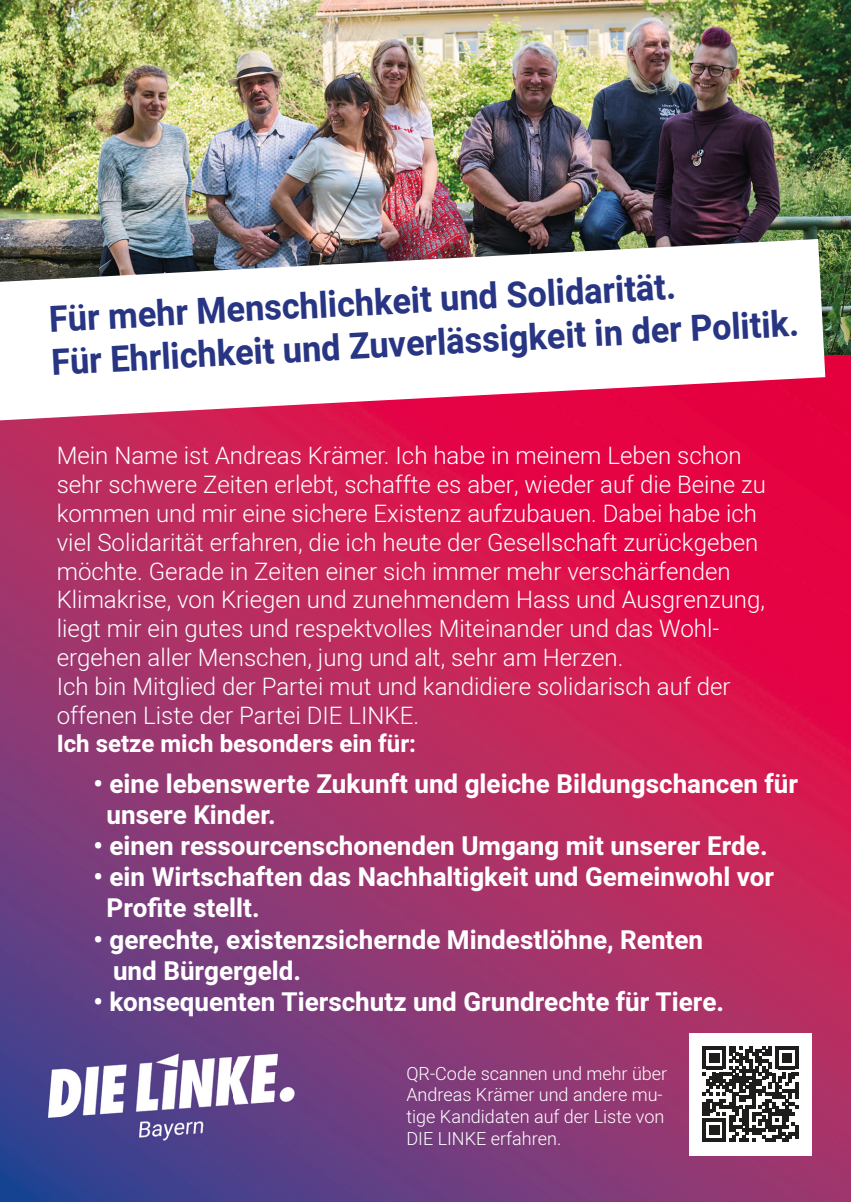
<style>
.page{position:relative;width:851px;height:1202px;background:#fff}
.page>*{position:absolute;margin:0;border:0;box-sizing:border-box;transform-origin:0 0}
.t1{font:700 36px/43.2px "Heebo";color:#283583;scale:.95 1}
.t2{font:700 26px/31.2px "Heebo";color:#fff}
.t3{font:300 24px/28.8px "Heebo";color:#fff}
.t4{font:700 24px "Heebo";color:#fff}
.t5{font:300 18px/21.6px "Heebo";color:#fff}
</style>
<div class="page">
<img style="left:0;top:354px;width:850px;height:848px">
<img style="left:0;top:0;width:850px;height:354px">
<svg style="left:0;top:239px;width:825px;height:181px"></svg>
<img style="left:38px;top:1029px;width:261px;height:130px">
<div style="left:689px;top:1033px;width:122px;height:122px;background:#fff"></div>
<svg style="left:702px;top:1046px;width:96px;height:96px"></svg>
<h1 class="t1" style="left:48px;top:298px;width:789px;rotate:-3deg">Für mehr Menschlichkeit und Solidarität.<br>Für Ehrlichkeit und Zuverlässigkeit in der Politik.</h1>
<p class="t3" style="left:57px;top:441px;width:710px">Mein Name ist Andreas Krämer. Ich habe in meinem Leben schon sehr schwere Zeiten erlebt, schaffte es aber, wieder auf die Beine zu kommen und mir eine sichere Existenz aufzubauen. Dabei habe ich viel Solidarität erfahren, die ich heute der Gesellschaft zurückgeben möchte. Gerade in Zeiten einer sich immer mehr verschärfenden Klimakrise, von Kriegen und zunehmendem Hass und Ausgrenzung, liegt mir ein gutes und respektvolles Miteinander und das Wohl&shy;ergehen aller Menschen, jung und alt, sehr am Herzen.<br>Ich bin Mitglied der Partei mut und kandidiere solidarisch auf der offenen Liste der Partei DIE LINKE.</p>
<p class="t4" style="left:57px;top:727px;width:361px">Ich setze mich besonders ein für:</p>
<p class="t2" style="left:106px;top:768px;width:693px;text-indent:-13px">• eine lebenswerte Zukunft und gleiche Bildungschancen für unsere Kinder.</p>
<p class="t2" style="left:94px;top:831px;width:675px">• einen ressourcenschonenden Umgang mit unserer Erde.</p>
<p class="t2" style="left:106px;top:862px;width:669px;text-indent:-13px">• ein Wirtschaften das Nachhaltigkeit und Gemeinwohl vor<br>Profite stellt.</p>
<p class="t2" style="left:113px;top:924px;width:591px;text-indent:-19px">• gerechte, existenzsichernde Mindestlöhne, Renten und Bürgergeld.</p>
<p class="t2" style="left:94px;top:987px;width:632px">• konsequenten Tierschutz und Grundrechte für Tiere.</p>
<p class="t5" style="left:406px;top:1062px;width:262px">QR-Code scannen und mehr über<br>Andreas Krämer und andere mu&shy;tige Kandidaten auf der Liste von<br>DIE LINKE erfahren.</p>
</div>
